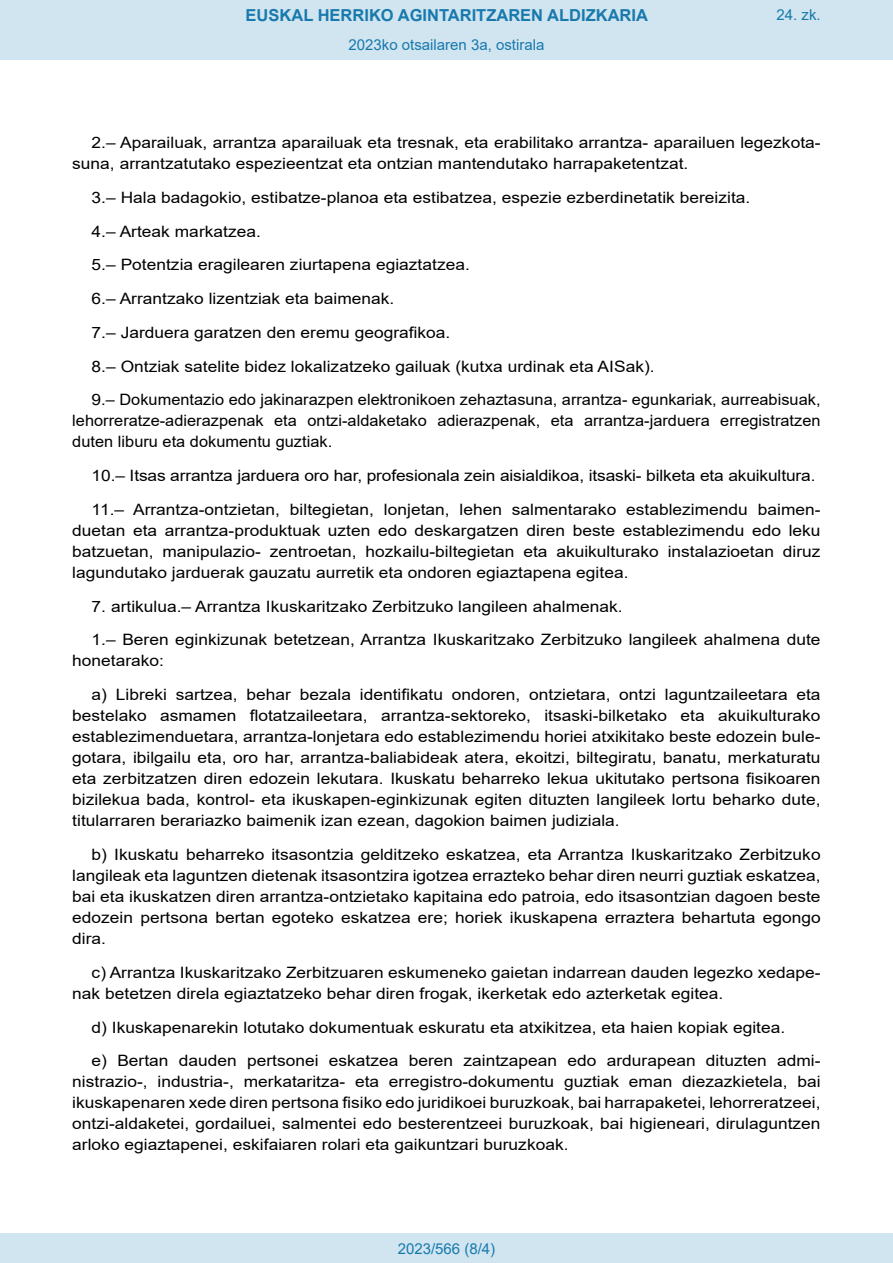
<style>
.page{position:relative;width:893px;height:1263px;background:#fff}
.page>*{position:absolute;margin:0;border:0;box-sizing:border-box;transform-origin:0 0}
.t1{font:700 16.5px "Arial";color:#1879ad}
.BOPVDetalle{font:15.6px/21px "Arial";color:#000;text-align:justify;scale:1.11 1}
.Paginacion_Centro{font:15px "Arial";color:#1879ad}
</style>
<div class="page">
<div style="left:0;top:0;width:893px;height:60px;background:#d0e5f0"></div>
<div style="left:0;top:1233px;width:893px;height:30px;background:#d0e5f0"></div>
<p class="t1" style="left:246px;top:3px;width:404px">EUSKAL HERRIKO AGINTARITZAREN ALDIZKARIA</p>
<p class="Paginacion_Centro" style="left:348px;top:35px;width:197px">2023ko otsailaren 3a, ostirala</p>
<p class="Paginacion_Centro" style="left:776px;top:5px;width:46px">24. zk.</p>
<p class="BOPVDetalle" style="left:72px;top:132px;width:676px;text-indent:19px">2.– Aparailuak, arrantza aparailuak eta tresnak, eta erabilitako arrantza- aparailuen legezkota&shy;suna, arrantzatutako espezieentzat eta ontzian mantendutako harrapaketentzat.</p>
<p class="BOPVDetalle" style="left:92px;top:187px;width:595px">3.– Hala badagokio, estibatze-planoa eta estibatzea, espezie ezberdinetatik bereizita.</p>
<p class="BOPVDetalle" style="left:92px;top:221px;width:154px">4.– Arteak markatzea.</p>
<p class="BOPVDetalle" style="left:92px;top:254px;width:342px">5.– Potentzia eragilearen ziurtapena egiaztatzea.</p>
<p class="BOPVDetalle" style="left:92px;top:288px;width:274px">6.– Arrantzako lizentziak eta baimenak.</p>
<p class="BOPVDetalle" style="left:92px;top:322px;width:325px">7.– Jarduera garatzen den eremu geografikoa.</p>
<p class="BOPVDetalle" style="left:92px;top:356px;width:509px">8.– Ontziak satelite bidez lokalizatzeko gailuak (kutxa urdinak eta AISak).</p>
<p class="BOPVDetalle" style="left:72px;top:389px;width:676px;text-indent:19px">9.– Dokumentazio edo jakinarazpen elektronikoen zehaztasuna, arrantza- egunkariak, aurreabisuak, lehorreratze-adierazpenak eta ontzi-aldaketako adierazpenak, eta arrantza-jarduera erregistratzen duten liburu eta dokumentu guztiak.</p>
<p class="BOPVDetalle" style="left:92px;top:465px;width:654px">10.– Itsas arrantza jarduera oro har, profesionala zein aisialdikoa, itsaski- bilketa eta akuikultura.</p>
<p class="BOPVDetalle" style="left:72px;top:499px;width:676px;text-indent:19px">11.– Arrantza-ontzietan, biltegietan, lonjetan, lehen salmentarako establezimendu baimen&shy;duetan eta arrantza-produktuak uzten edo deskargatzen diren beste establezimendu edo leku batzuetan, manipulazio- zentroetan, hozkailu-biltegietan eta akuikulturako instalazioetan diruz lagundutako jarduerak gauzatu aurretik eta ondoren egiaztapena egitea.</p>
<p class="BOPVDetalle" style="left:92px;top:596px;width:480px">7. artikulua.– Arrantza Ikuskaritzako Zerbitzuko langileen ahalmenak.</p>
<p class="BOPVDetalle" style="left:72px;top:629px;width:676px;text-indent:19px">1.– Beren eginkizunak betetzean, Arrantza Ikuskaritzako Zerbitzuko langileek ahalmena dute honetarako:</p>
<p class="BOPVDetalle" style="left:72px;top:684px;width:676px;text-indent:19px">a) Libreki sartzea, behar bezala identifikatu ondoren, ontzietara, ontzi laguntzaileetara eta bestelako asmamen flotatzaileetara, arrantza-sektoreko, itsaski-bilketako eta akuikulturako establezimenduetara, arrantza-lonjetara edo establezimendu horiei atxikitako beste edozein bule&shy;gotara, ibilgailu eta, oro har, arrantza-baliabideak atera, ekoitzi, biltegiratu, banatu, merkaturatu eta zerbitzatzen diren edozein lekutara. Ikuskatu beharreko lekua ukitutako pertsona fisikoaren bizilekua bada, kontrol- eta ikuskapen-eginkizunak egiten dituzten langileek lortu beharko dute, titularraren berariazko baimenik izan ezean, dagokion baimen judiziala.</p>
<p class="BOPVDetalle" style="left:72px;top:844px;width:676px;text-indent:19px">b) Ikuskatu beharreko itsasontzia gelditzeko eskatzea, eta Arrantza Ikuskaritzako Zerbitzuko langileak eta laguntzen dietenak itsasontzira igotzea errazteko behar diren neurri guztiak eskatzea, bai eta ikuskatzen diren arrantza-ontzietako kapitaina edo patroia, edo itsasontzian dagoen beste edozein pertsona bertan egoteko eskatzea ere; horiek ikuskapena erraztera behartuta egongo dira.</p>
<p class="BOPVDetalle" style="left:72px;top:962px;width:676px;text-indent:19px">c) Arrantza Ikuskaritzako Zerbitzuaren eskumeneko gaietan indarrean dauden legezko xedape&shy;nak betetzen direla egiaztatzeko behar diren frogak, ikerketak edo azterketak egitea.</p>
<p class="BOPVDetalle" style="left:92px;top:1016px;width:626px">d) Ikuskapenarekin lotutako dokumentuak eskuratu eta atxikitzea, eta haien kopiak egitea.</p>
<p class="BOPVDetalle" style="left:72px;top:1050px;width:676px;text-indent:19px">e) Bertan dauden pertsonei eskatzea beren zaintzapean edo ardurapean dituzten admi&shy;nistrazio-, industria-, merkataritza- eta erregistro-dokumentu guztiak eman diezazkietela, bai ikuskapenaren xede diren pertsona fisiko edo juridikoei buruzkoak, bai harrapaketei, lehorreratzeei, ontzi-aldaketei, gordailuei, salmentei edo besterentzeei buruzkoak, bai higieneari, dirulaguntzen arloko egiaztapenei, eskifaiaren rolari eta gaikuntzari buruzkoak.</p>
<p class="Paginacion_Centro" style="left:398px;top:1238px;width:99px">2023/566 (8/4)</p>
</div>
